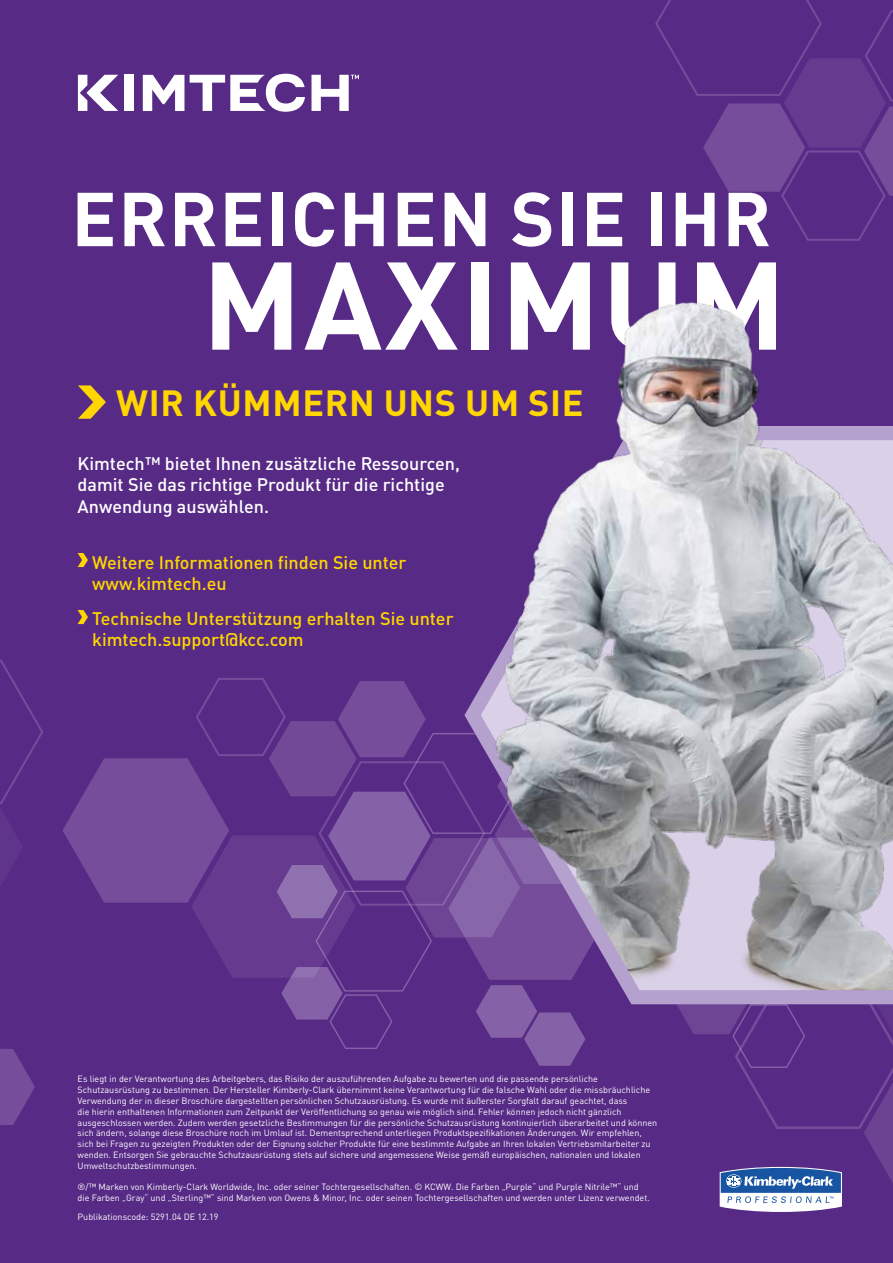
<style>
.page{position:relative;width:893px;height:1263px;background:#572a86}
.page>*{position:absolute;margin:0;border:0;box-sizing:border-box;transform-origin:0 0}
.t1{font:700 122.55px "DIN Pro";letter-spacing:.02em;color:#fff}
.t2{font:700 75px "DIN Pro";letter-spacing:.02em;color:#fff}
.t3{font:700 36px "DIN Pro";letter-spacing:.02em;color:#ffd600}
.t4{font:500 18px/21.6px "DIN Pro";color:#ffd600}
.t5{font:500 18px/21.6px "DIN Pro";color:#fff}
.t6{font:9px/10.8px "DIN Pro";color:#fff}
</style>
<div class="page">
<svg style="left:655px;top:0;width:238px;height:241px"></svg>
<div style="left:125px;top:75px;width:9px;height:36px;background:#fff"></div>
<svg style="left:143px;top:75px;width:41px;height:36px"></svg>
<svg style="left:190px;top:74px;width:115px;height:38px"></svg>
<svg style="left:78px;top:75px;width:40px;height:36px"></svg>
<svg style="left:311px;top:75px;width:48px;height:36px"></svg>
<svg style="left:62px;top:678px;width:831px;height:534px"></svg>
<svg style="left:456px;top:678px;width:437px;height:333px"></svg>
<img style="left:485px;top:302px;width:408px;height:587px">
<svg style="left:23px;top:1067px;width:12px;height:40px"></svg>
<svg style="left:23px;top:697px;width:20px;height:70px"></svg>
<img style="left:0;top:660px;width:23px;height:465px">
<svg style="left:78px;top:553px;width:10px;height:14px"></svg>
<svg style="left:78px;top:610px;width:10px;height:14px"></svg>
<svg style="left:78px;top:385px;width:28px;height:34px"></svg>
<h2 class="t2" style="left:71px;top:157px;width:701px">ERREICHEN SIE IHR</h2>
<h1 class="t1" style="left:202px;top:203px;width:585px">MAXIMUM</h1>
<h3 class="t3" style="left:116px;top:373px;width:469px">WIR KÜMMERN UNS UM SIE</h3>
<h3 class="t5" style="left:78px;top:450px;width:384px">Kimtech™ bietet Ihnen zusätzliche Ressourcen, damit Sie das richtige Produkt für die richtige<br>Anwendung auswählen.</h3>
<h3 class="t4" style="left:92px;top:549px;width:316px">Weitere Informationen finden Sie unter www.kimtech.eu</h3>
<h3 class="t4" style="left:92px;top:605px;width:363px">Technische Unterstützung erhalten Sie unter kimtech.support@kcc.com</h3>
<p class="t6" style="left:78px;top:1073px;width:581px">Es liegt in der Verantwortung des Arbeitgebers, das Risiko der auszuführenden Aufgabe zu bewerten und die passende persönliche Schutzausrüstung zu bestimmen. Der Hersteller Kimberly-Clark übernimmt keine Verantwortung für die falsche Wahl oder die missbräuchliche Verwendung der in dieser Broschüre dargestellten persönlichen Schutzausrüstung. Es wurde mit äußerster Sorgfalt darauf geachtet, dass<br>die hierin enthaltenen Informationen zum Zeitpunkt der Veröffentlichung so genau wie möglich sind. Fehler können jedoch nicht gänzlich ausgeschlossen werden. Zudem werden gesetzliche Bestimmungen für die persönliche Schutzausrüstung kontinuierlich überarbeitet und können sich ändern, solange diese Broschüre noch im Umlauf ist. Dementsprechend unterliegen Produktspezifikationen Änderungen. Wir empfehlen, sich bei Fragen zu gezeigten Produkten oder der Eignung solcher Produkte für eine bestimmte Aufgabe an Ihren lokalen Vertriebsmitarbeiter zu wenden. Entsorgen Sie gebrauchte Schutzausrüstung stets auf sichere und angemessene Weise gemäß europäischen, nationalen und lokalen Umweltschutzbestimmungen.</p>
<p class="t6" style="left:78px;top:1181px;width:574px">®/™ Marken von Kimberly-Clark Worldwide, Inc. oder seiner Tochtergesellschaften. © KCWW. Die Farben „Purple“ und Purple Nitrile™“ und die Farben „Gray“ und „Sterling™“ sind Marken von Owens &amp; Minor, Inc. oder seinen Tochtergesellschaften und werden unter Lizenz verwendet.</p>
<p class="t6" style="left:78px;top:1211px;width:142px">Publikationscode: 5291.04 DE 12.19</p>
</div>
